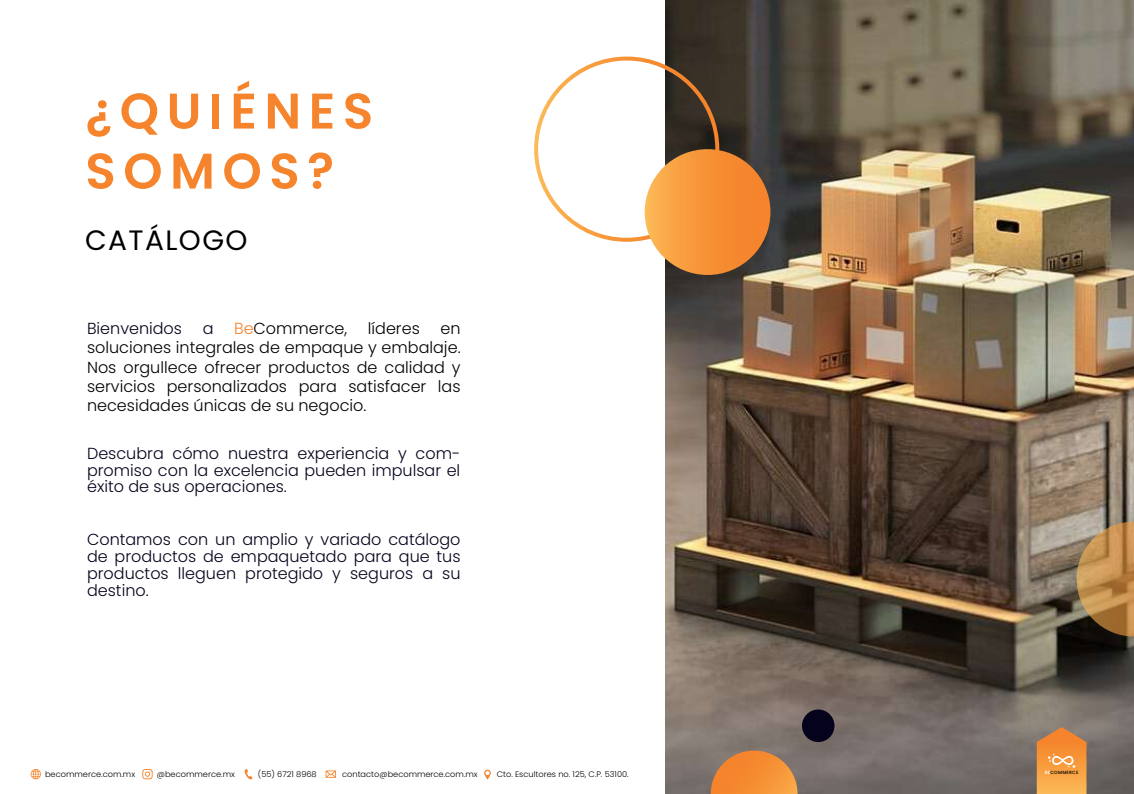
<style>
.page{position:relative;width:1134px;height:794px;background:#fff}
.page>*{position:absolute;margin:0;border:0;box-sizing:border-box;transform-origin:0 0}
.t1{font:600 50px/60px "Poppins";letter-spacing:.15em;color:#f5842d}
.t2{font:28px "Poppins";letter-spacing:.05em;color:#000001}
.t3{font:300 16px/16.8px "Poppins";color:#05031b;text-align:justify}
.t4{font:300 16px/19.2px "Poppins";color:#000001;text-align:justify}
.t5{font:300 8px "Poppins";color:#000001}
.t6{font:500 4.5px "Poppins";letter-spacing:.05em;color:#000001}
.s1{color:#f5842d}
.s2{color:#fff}
</style>
<div class="page">
<img style="left:666px;top:0;width:468px;height:794px">
<svg style="left:1037px;top:727px;width:49px;height:67px;background:#eb9b4a"></svg>
<svg style="left:711px;top:750px;width:86px;height:44px;background:#dc8840"></svg>
<svg style="left:1076px;top:522px;width:58px;height:114px;background:#ac814d"></svg>
<div style="left:534px;top:57px;width:185px;height:185px;border:4px solid #fff;border-radius:50%"></div>
<div style="left:645px;top:149px;width:125px;height:126px;background:linear-gradient(to right,#fbb250,#f37a24);border-radius:63px"></div>
<div style="left:802px;top:709px;width:32px;height:33px;background:#05031b;border-radius:50%"></div>
<svg style="left:31px;top:769px;width:10px;height:10px"></svg>
<svg style="left:142px;top:769px;width:11px;height:10px"></svg>
<svg style="left:245px;top:769px;width:8px;height:10px"></svg>
<svg style="left:326px;top:770px;width:10px;height:8px"></svg>
<svg style="left:484px;top:769px;width:7px;height:10px"></svg>
<h1 class="t1" style="left:85px;top:81px;width:289px">¿QUIÉNES<br>SOMOS?</h1>
<h2 class="t2" style="left:85px;top:224px;width:164px">CATÁLOGO</h2>
<p class="t3" style="left:87px;top:320px;width:97px">Bienvenidos</p>
<p class="t3" style="left:203px;top:320px;width:12px">a</p>
<p class="t4" style="left:234px;top:319px;width:115px"><span class="s1">Be</span>Commerce,</p>
<p class="t4" style="left:368px;top:319px;width:53px">líderes</p>
<p class="t4" style="left:87px;top:319px;width:375px;text-indent:353px">en soluciones integrales de empaque y embalaje.<br>Nos orgullece ofrecer productos de calidad y servicios personalizados para satisfacer las necesidades únicas de su negocio.</p>
<p class="t3" style="left:87px;top:445px;width:375px">Descubra cómo nuestra experiencia y com&shy;promiso con la excelencia pueden impulsar el éxito de sus operaciones.</p>
<p class="t3" style="left:87px;top:531px;width:375px">Contamos con un amplio y variado catálogo de productos de empaquetado para que tus productos lleguen protegido y seguros a su destino.</p>
<p class="t5" style="left:45px;top:769px;width:92px">becommerce.com.mx</p>
<p class="t5" style="left:157px;top:769px;width:80px">@becommerce.mx</p>
<p class="t5" style="left:258px;top:769px;width:60px">(55) 6721 8968</p>
<p class="t5" style="left:342px;top:769px;width:137px">contacto@becommerce.com.mx</p>
<p class="t5" style="left:497px;top:770px;width:133px">Cto. Escultores no. 125, C.P. 53100.</p>
<p class="t6" style="left:1045px;top:770px;width:35px"><span class="s2">BE</span>COMMERCE</p>
</div>
